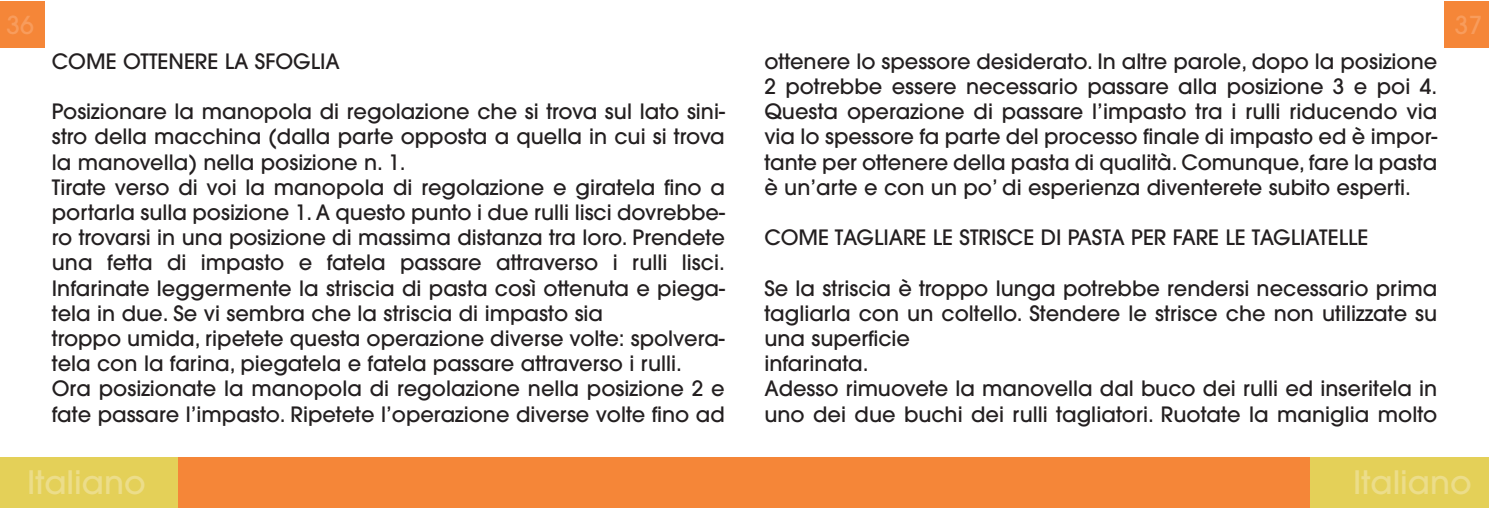
<style>
.page{position:relative;width:1489px;height:521px;background:#fff}
.page>*{position:absolute;margin:0;border:0;box-sizing:border-box;transform-origin:0 0}
.t1{font:500 32.02px "Avant Garde";color:#ecdd8a}
.t2{font:500 24.68px "Avant Garde";color:#f89c5c}
.t3{font:500 21px/25.2px "Avant Garde";color:#231f20}
</style>
<div class="page">
<div style="left:0;top:1px;width:45px;height:46px;background:#f58638"></div>
<div style="left:0;top:457px;width:179px;height:51px;background:#e4d058"></div>
<div style="left:178px;top:457px;width:1132px;height:51px;background:#f58638"></div>
<div style="left:1444px;top:1px;width:44px;height:46px;background:#f58638"></div>
<div style="left:1310px;top:457px;width:178px;height:51px;background:#e4d058"></div>
<p class="t2" style="left:7px;top:15px;width:29px">36</p>
<p class="t2" style="left:1454px;top:15px;width:29px">37</p>
<p class="t3" style="left:52px;top:50px;width:289px">COME OTTENERE LA SFOGLIA</p>
<p class="t3" style="left:52px;top:101px;width:674px">Posizionare la manopola di regolazione che si trova sul lato sini&shy;stro della macchina (dalla parte opposta a quella in cui si trova la manovella) nella posizione n. 1.<br>Tirate verso di voi la manopola di regolazione e giratela fino a portarla sulla posizione 1. A questo punto i due rulli lisci dovrebbe&shy;ro trovarsi in una posizione di massima distanza tra loro. Prendete una fetta di impasto e fatela passare attraverso i rulli lisci.<br>Infarinate leggermente la striscia di pasta così ottenuta e piega&shy;tela in due. Se vi sembra che la striscia di impasto sia<br>troppo umida, ripetete questa operazione diverse volte: spolvera&shy;tela con la farina, piegatela e fatela passare attraverso i rulli.<br>Ora posizionate la manopola di regolazione nella posizione 2 e fate passare l’impasto. Ripetete l’operazione diverse volte fino ad</p>
<p class="t3" style="left:764px;top:50px;width:674px;text-align:justify">ottenere lo spessore desiderato. In altre parole, dopo la posizione 2 potrebbe essere necessario passare alla posizione 3 e poi 4.<br>Questa operazione di passare l’impasto tra i rulli riducendo via via lo spessore fa parte del processo finale di impasto ed è impor&shy;tante per ottenere della pasta di qualità. Comunque, fare la pasta è un’arte e con un po’ di esperienza diventerete subito esperti.</p>
<p class="t3" style="left:764px;top:227px;width:605px">COME TAGLIARE LE STRISCE DI PASTA PER FARE LE TAGLIATELLE</p>
<p class="t3" style="left:764px;top:277px;width:674px">Se la striscia è troppo lunga potrebbe rendersi necessario prima tagliarla con un coltello. Stendere le strisce che non utilizzate su una superficie<br>infarinata.<br>Adesso rimuovete la manovella dal buco dei rulli ed inseritela in uno dei due buchi dei rulli tagliatori. Ruotate la maniglia molto</p>
<h1 class="t1" style="left:27px;top:470px;width:120px">Italiano</h1>
<h1 class="t1" style="left:1353px;top:470px;width:120px">Italiano</h1>
</div>
